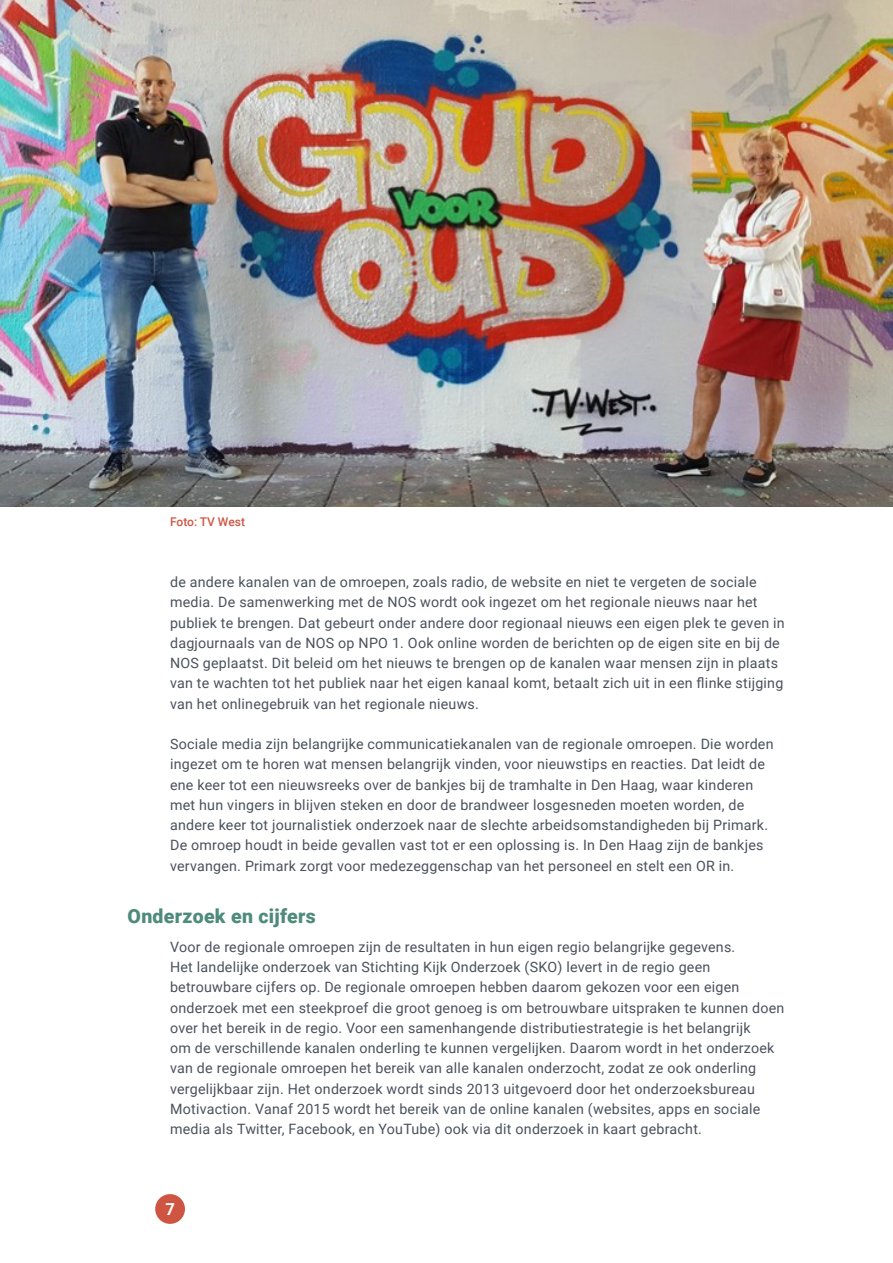
<style>
.page{position:relative;width:893px;height:1263px;background:#fff}
.page>*{position:absolute;margin:0;border:0;box-sizing:border-box;transform-origin:0 0}
.t1{font:900 19.5px "Roboto";letter-spacing:.015em;color:#4f8b7a}
.t2{font:700 16.5px "Roboto";color:#fff}
.t3{font:14.25px/20.2px "Roboto";letter-spacing:.015em;color:#4a515c}
.t4{font:500 12px "Roboto";color:#cd5542}
</style>
<div class="page">
<div style="left:155px;top:1194px;width:30px;height:30px;background:#cd5542;border-radius:50%"></div>
<img style="left:0;top:0;width:893px;height:506px">
<p class="t4" style="left:170px;top:514px;width:76px">Foto: TV West</p>
<p class="t3" style="left:170px;top:571px;width:616px">de andere kanalen van de omroepen, zoals radio, de website en niet te vergeten de sociale media. De samenwerking met de NOS wordt ook ingezet om het regionale nieuws naar het publiek te brengen. Dat gebeurt onder andere door regionaal nieuws een eigen plek te geven in dagjournaals van de NOS op NPO 1. Ook online worden de berichten op de eigen site en bij de NOS geplaatst. Dit beleid om het nieuws te brengen op de kanalen waar mensen zijn in plaats van te wachten tot het publiek naar het eigen kanaal komt, betaalt zich uit in een flinke stijging van het onlinegebruik van het regionale nieuws.</p>
<p class="t3" style="left:170px;top:733px;width:605px">Sociale media zijn belangrijke communicatiekanalen van de regionale omroepen. Die worden ingezet om te horen wat mensen belangrijk vinden, voor nieuwstips en reacties. Dat leidt de ene keer tot een nieuwsreeks over de bankjes bij de tramhalte in Den Haag, waar kinderen met hun vingers in blijven steken en door de brandweer losgesneden moeten worden, de andere keer tot journalistiek onderzoek naar de slechte arbeidsomstandigheden bij Primark.<br>De omroep houdt in beide gevallen vast tot er een oplossing is. In Den Haag zijn de bankjes vervangen. Primark zorgt voor medezeggenschap van het personeel en stelt een OR in.</p>
<h1 class="t1" style="left:128px;top:903px;width:190px">Onderzoek en cijfers</h1>
<p class="t3" style="left:170px;top:936px;width:616px">Voor de regionale omroepen zijn de resultaten in hun eigen regio belangrijke gegevens.<br>Het landelijke onderzoek van Stichting Kijk Onderzoek (SKO) levert in de regio geen betrouwbare cijfers op. De regionale omroepen hebben daarom gekozen voor een eigen onderzoek met een steekproef die groot genoeg is om betrouwbare uitspraken te kunnen doen over het bereik in de regio. Voor een samenhangende distributiestrategie is het belangrijk<br>om de verschillende kanalen onderling te kunnen vergelijken. Daarom wordt in het onderzoek van de regionale omroepen het bereik van alle kanalen onderzocht, zodat ze ook onderling vergelijkbaar zijn. Het onderzoek wordt sinds 2013 uitgevoerd door het onderzoeksbureau Motivaction. Vanaf 2015 wordt het bereik van de online kanalen (websites, apps en sociale media als Twitter, Facebook, en YouTube) ook via dit onderzoek in kaart gebracht.</p>
<p class="t2" style="left:165px;top:1197px;width:11px">7</p>
</div>
